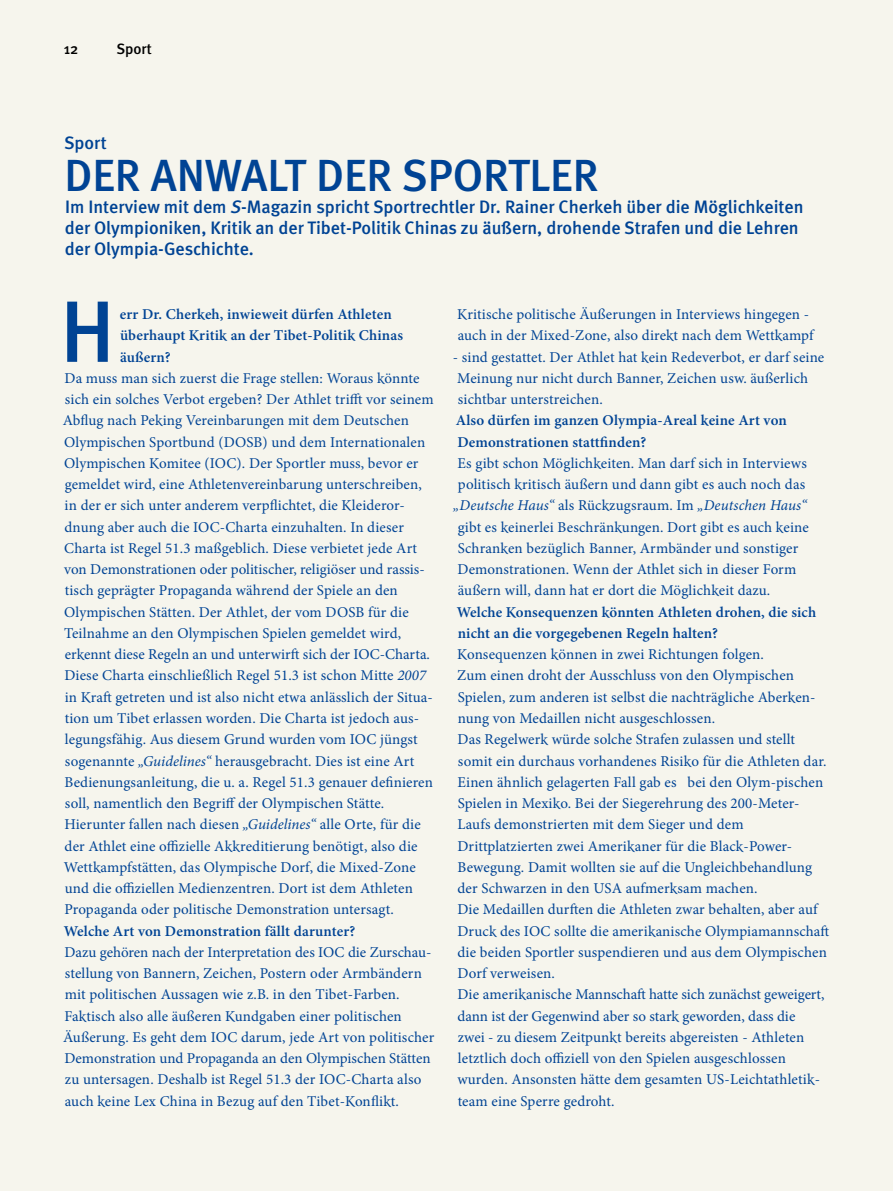
<style>
.page{position:relative;width:893px;height:1191px;background:#f6f5ed}
.page>*{position:absolute;margin:0;border:0;box-sizing:border-box;transform-origin:0 0}
.t1{font:500 87px "Meta";color:#004394}
.t2{font:500 45px "Meta";color:#004394}
.t3{font:500 18px/21.3px "Meta";color:#004394}
.t4{font:15px/21.3px "Minion Pro";letter-spacing:.01em;color:#004394}
.t5{font:600 15px/21.3px "Minion Pro";letter-spacing:.005em;color:#004394}
.t6{font:italic 15px "Minion Pro";letter-spacing:.01em;color:#004394}
.t7{font:500 15px "Meta";color:#000}
.s1{font-style:italic}
.s2{font-style:normal}
</style>
<div class="page">
<p class="t7" style="left:64px;top:40px;width:16px">12</p>
<p class="t7" style="left:116px;top:40px;width:37px">Sport</p>
<p class="t3" style="left:64px;top:132px;width:44px">Sport</p>
<h2 class="t2" style="left:65px;top:149px;width:535px">Der Anwalt der Sportler</h2>
<p class="t3" style="left:65px;top:196px;width:740px">Im Interview mit dem <span class="s1">S</span>-Magazin spricht Sportrechtler Dr. Rainer Cherkeh über die Möglichkeiten der Olympioniken, Kritik an der Tibet-Politik Chinas zu äußern, drohende Strafen und die Lehren der Olympia-Geschichte.</p>
<h1 class="t1" style="left:60px;top:281px;width:56px">H</h1>
<p class="t5" style="left:120px;top:303px;width:285px">err Dr. Cherkeh, inwieweit dürfen Athleten überhaupt Kritik an der Tibet-Politik Chinas äußern?</p>
<p class="t4" style="left:63px;top:367px;width:372px">Da muss man sich zuerst die Frage stellen: Woraus könnte sich ein solches Verbot ergeben? Der Athlet trifft vor seinem Abflug nach Peking Vereinbarungen mit dem Deutschen Olympischen Sportbund (DOSB) und dem Internationalen Olympischen Komitee (IOC). Der Sportler muss, bevor er gemeldet wird, eine Athletenvereinbarung unterschreiben, in der er sich unter anderem verpflichtet, die Kleideror&shy;dnung aber auch die IOC-Charta einzuhalten. In dieser Charta ist Regel 51.3 maßgeblich. Diese verbietet jede Art von Demonstrationen oder politischer, religiöser und rassis&shy;tisch geprägter Propaganda während der Spiele an den Olympischen Stätten. Der Athlet, der vom DOSB für die Teilnahme an den Olympischen Spielen gemeldet wird, erkennt diese Regeln an und unterwirft sich der IOC-Charta.<br>Diese Charta einschließlich Regel 51.3 ist schon Mitte <span class="s1">2007 </span>in Kraft getreten und ist also nicht etwa anlässlich der Situa&shy;tion um Tibet erlassen worden. Die Charta ist jedoch aus&shy;legungsfähig. Aus diesem Grund wurden vom IOC jüngst sogenannte <span class="s1">„Guidelines“</span> herausgebracht. Dies ist eine Art Bedienungsanleitung, die u. a. Regel 51.3 genauer definieren soll, namentlich den Begriff der Olympischen Stätte.<br>Hierunter fallen nach diesen <span class="s1">„Guidelines“</span> alle Orte, für die der Athlet eine offizielle Akkreditierung benötigt, also die Wettkampfstätten, das Olympische Dorf, die Mixed-Zone und die offiziellen Medienzentren. Dort ist dem Athleten Propaganda oder politische Demonstration untersagt.</p>
<p class="t5" style="left:64px;top:920px;width:293px">Welche Art von Demonstration fällt darunter?</p>
<p class="t4" style="left:63px;top:941px;width:373px">Dazu gehören nach der Interpretation des IOC die Zurschau&shy;stellung von Bannern, Zeichen, Postern oder Armbändern mit politischen Aussagen wie z.B. in den Tibet-Farben.<br>Faktisch also alle äußeren Kundgaben einer politischen Äußerung. Es geht dem IOC darum, jede Art von politischer Demonstration und Propaganda an den Olympischen Stätten zu untersagen. Deshalb ist Regel 51.3 der IOC-Charta also auch keine Lex China in Bezug auf den Tibet-Konflikt.</p>
<p class="t4" style="left:457px;top:304px;width:358px">Kritische politische Äußerungen in Interviews hingegen - auch in der Mixed-Zone, also direkt nach dem Wettkampf</p>
<p class="t4" style="left:457px;top:346px;width:369px;text-indent:-4px">- sind gestattet. Der Athlet hat kein Redeverbot, er darf seine<br>Meinung nur nicht durch Banner, Zeichen usw. äußerlich sichtbar unterstreichen.</p>
<p class="t5" style="left:456px;top:410px;width:333px">Also dürfen im ganzen Olympia-Areal keine Art von<br>Demonstrationen stattfinden?</p>
<p class="t4" style="left:457px;top:452px;width:351px">Es gibt schon Möglichkeiten. Man darf sich in Interviews</p>
<p class="t4" style="left:458px;top:474px;width:349px">politisch kritisch äußern und dann gibt es auch noch das</p>
<p class="t6" style="left:453px;top:495px;width:355px">„Deutsche Haus“ <span class="s2">als Rückzugsraum. Im</span> „Deutschen Haus“</p>
<p class="t4" style="left:458px;top:516px;width:353px">gibt es keinerlei Beschränkungen. Dort gibt es auch keine</p>
<p class="t4" style="left:458px;top:537px;width:342px">Schranken bezüglich Banner, Armbänder und sonstiger</p>
<p class="t4" style="left:457px;top:559px;width:340px">Demonstrationen. Wenn der Athlet sich in dieser Form</p>
<p class="t4" style="left:458px;top:580px;width:314px">äußern will, dann hat er dort die Möglichkeit dazu.</p>
<p class="t5" style="left:457px;top:601px;width:361px">Welche Konsequenzen könnten Athleten drohen, die sich nicht an die vorgegebenen Regeln halten?</p>
<p class="t4" style="left:457px;top:644px;width:373px">Konsequenzen können in zwei Richtungen folgen.<br>Zum einen droht der Ausschluss von den Olympischen Spielen, zum anderen ist selbst die nachträgliche Aberken&shy;nung von Medaillen nicht ausgeschlossen.<br>Das Regelwerk würde solche Strafen zulassen und stellt somit ein durchaus vorhandenes Risiko für die Athleten dar.<br>Einen ähnlich gelagerten Fall gab es bei den Olym-pischen Spielen in Mexiko. Bei der Siegerehrung des 200-Meter-Laufs demonstrierten mit dem Sieger und dem Drittplatzierten zwei Amerikaner für die Black-Power-Bewegung. Damit wollten sie auf die Ungleichbehandlung der Schwarzen in den USA aufmerksam machen.<br>Die Medaillen durften die Athleten zwar behalten, aber auf Druck des IOC sollte die amerikanische Olympiamannschaft die beiden Sportler suspendieren und aus dem Olympischen Dorf verweisen.<br>Die amerikanische Mannschaft hatte sich zunächst geweigert, dann ist der Gegenwind aber so stark geworden, dass die<br>zwei - zu diesem Zeitpunkt bereits abgereisten - Athleten letztlich doch offiziell von den Spielen ausgeschlossen wurden. Ansonsten hätte dem gesamten US-Leichtathletik&shy;team eine Sperre gedroht.</p>
</div>
